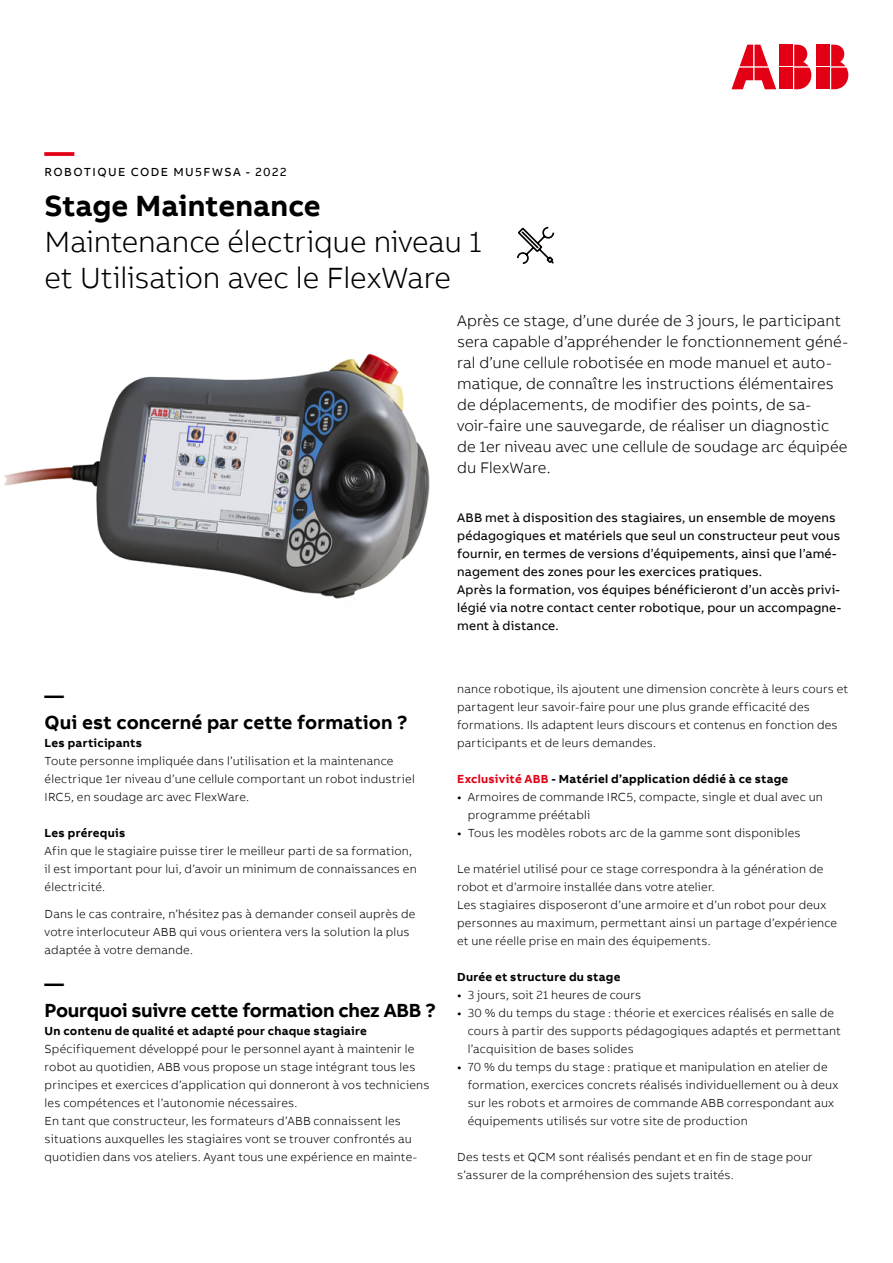
<style>
.page{position:relative;width:893px;height:1263px;background:#fff}
.page>*{position:absolute;margin:0;border:0;box-sizing:border-box;transform-origin:0 0}
.t1{font:300 30px/36px "AB Bvoice";letter-spacing:-.01em;color:#000}
.t2{font:700 30px "AB Bvoice";color:#000}
.t3{font:700 30px "AB Bvoice";color:#e30015}
.t4{font:700 19.5px/27px "AB Bvoice";letter-spacing:-.015em;color:#000}
.t5{font:300 15.75px/21px "AB Bvoice";letter-spacing:.005em;color:#000}
.t6{font:12.75px/18px "AB Bvoice";letter-spacing:.015em;color:#000}
.t7{font:300 12px/18px "AB Bvoice";letter-spacing:.015em;color:#000}
.t8{font:700 12px "AB Bvoice";letter-spacing:.02em;color:#000}
.t9{font:12px "AB Bvoice";letter-spacing:.12em;color:#000}
.s1{color:#e30015}
.s2{font-weight:400}
</style>
<div class="page">
<img style="left:4px;top:353px;width:426px;height:247px">
<div style="left:817px;top:45px;width:13px;height:21px;background:#e30015"></div>
<div style="left:817px;top:68px;width:13px;height:21px;background:#e30015"></div>
<svg style="left:831px;top:45px;width:17px;height:44px"></svg>
<svg style="left:731px;top:45px;width:45px;height:44px"></svg>
<div style="left:780px;top:45px;width:13px;height:21px;background:#e30015"></div>
<div style="left:780px;top:68px;width:13px;height:21px;background:#e30015"></div>
<svg style="left:794px;top:45px;width:17px;height:44px"></svg>
<svg style="left:517px;top:226px;width:38px;height:38px"></svg>
<h1 class="t3" style="left:45px;top:132px;width:31px">—</h1>
<p class="t9" style="left:45px;top:165px;width:243px">ROBOTIQUE CODE MU5FWSA - 2022</p>
<h1 class="t2" style="left:45px;top:186px;width:278px">Stage Maintenance</h1>
<h1 class="t1" style="left:45px;top:223px;width:439px">Maintenance électrique niveau 1 et Utilisation avec le FlexWare</h1>
<p class="t5" style="left:457px;top:310px;width:392px">Après ce stage, d’une durée de 3 jours, le participant sera capable d’appréhender le fonctionnement géné&shy;ral d’une cellule robotisée en mode manuel et auto&shy;matique, de connaître les instructions élémentaires de déplacements, de modifier des points, de sa&shy;voir-faire une sauvegarde, de réaliser un diagnostic de 1er niveau avec une cellule de soudage arc équipée du FlexWare.</p>
<h2 class="t4" style="left:45px;top:682px;width:365px">—<br>Qui est concerné par cette formation ?</h2>
<p class="t8" style="left:45px;top:735px;width:99px">Les participants</p>
<p class="t7" style="left:45px;top:752px;width:372px">Toute personne impliquée dans l’utilisation et la maintenance électrique 1er niveau d’une cellule comportant un robot industriel<br>IRC5, en soudage arc avec FlexWare.</p>
<p class="t8" style="left:45px;top:825px;width:82px">Les prérequis</p>
<p class="t7" style="left:45px;top:842px;width:374px">Afin que le stagiaire puisse tirer le meilleur parti de sa formation, il est important pour lui, d’avoir un minimum de connaissances en électricité.</p>
<p class="t7" style="left:45px;top:905px;width:372px">Dans le cas contraire, n’hésitez pas à demander conseil auprès de votre interlocuteur ABB qui vous orientera vers la solution la plus adaptée à votre demande.</p>
<h2 class="t4" style="left:45px;top:970px;width:393px">—<br>Pourquoi suivre cette formation chez ABB ?</h2>
<p class="t8" style="left:45px;top:1023px;width:324px">Un contenu de qualité et adapté pour chaque stagiaire</p>
<p class="t7" style="left:45px;top:1040px;width:386px">Spécifiquement développé pour le personnel ayant à maintenir le robot au quotidien, ABB vous propose un stage intégrant tous les principes et exercices d’application qui donneront à vos techniciens les compétences et l’autonomie nécessaires.<br>En tant que constructeur, les formateurs d’ABB connaissent les situations auxquelles les stagiaires vont se trouver confrontés au quotidien dans vos ateliers. Ayant tous une expérience en mainte-</p>
<p class="t6" style="left:457px;top:508px;width:386px">ABB met à disposition des stagiaires, un ensemble de moyens pédagogiques et matériels que seul un constructeur peut vous fournir, en termes de versions d’équipements, ainsi que l’amé&shy;nagement des zones pour les exercices pratiques.<br>Après la formation, vos équipes bénéficieront d’un accès privi&shy;légié via notre contact center robotique, pour un accompagne&shy;ment à distance.</p>
<p class="t7" style="left:457px;top:680px;width:393px">nance robotique, ils ajoutent une dimension concrète à leurs cours et partagent leur savoir-faire pour une plus grande efficacité des formations. Ils adaptent leurs discours et contenus en fonction des participants et de leurs demandes.</p>
<p class="t8" style="left:457px;top:771px;width:333px"><span class="s1">Exclusivité ABB</span> - Matériel d’application dédié à ce stage</p>
<p class="t7" style="left:468px;top:788px;width:357px;text-indent:-11px"><span class="s2">•</span> Armoires de commande IRC5, compacte, single et dual avec un programme préétabli</p>
<p class="t7" style="left:457px;top:824px;width:345px"><span class="s2">•</span> Tous les modèles robots arc de la gamme sont disponibles</p>
<p class="t7" style="left:457px;top:860px;width:381px">Le matériel utilisé pour ce stage correspondra à la génération de robot et d’armoire installée dans votre atelier.<br>Les stagiaires disposeront d’une armoire et d’un robot pour deux personnes au maximum, permettant ainsi un partage d’expérience et une réelle prise en main des équipements.</p>
<p class="t8" style="left:457px;top:969px;width:165px">Durée et structure du stage</p>
<p class="t7" style="left:457px;top:986px;width:186px"><span class="s2">•</span> 3 jours, soit 21 heures de cours</p>
<p class="t7" style="left:468px;top:1004px;width:375px;text-indent:-11px"><span class="s2">•</span> 30 % du temps du stage : théorie et exercices réalisés en salle de cours à partir des supports pédagogiques adaptés et permettant l’acquisition de bases solides</p>
<p class="t7" style="left:468px;top:1058px;width:372px;text-indent:-11px"><span class="s2">•</span> 70 % du temps du stage : pratique et manipulation en atelier de formation, exercices concrets réalisés individuellement ou à deux sur les robots et armoires de commande ABB correspondant aux équipements utilisés sur votre site de production</p>
<p class="t7" style="left:457px;top:1148px;width:357px">Des tests et QCM sont réalisés pendant et en fin de stage pour s’assurer de la compréhension des sujets traités.</p>
</div>
